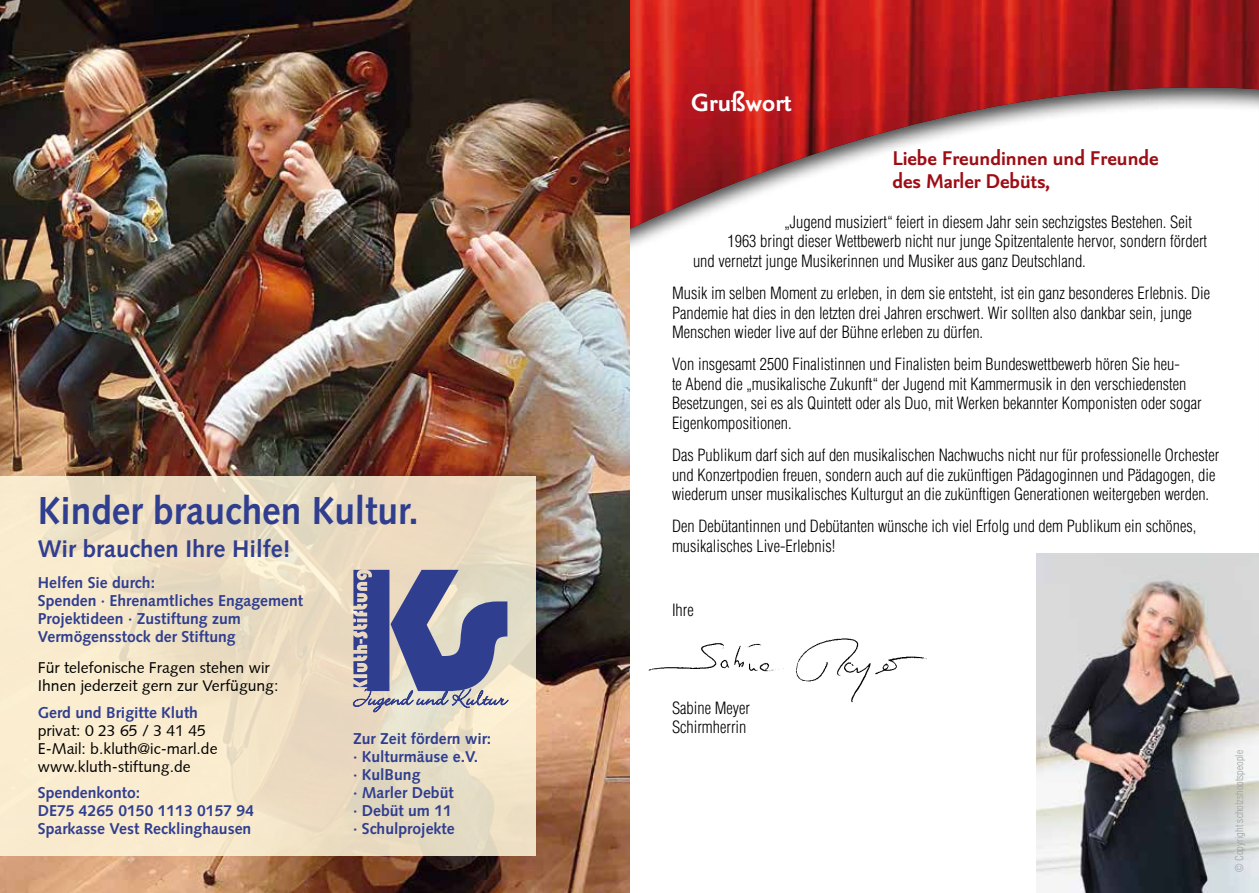
<style>
.page{position:relative;width:1259px;height:893px;background:#fff}
.page>*{position:absolute;margin:0;border:0;box-sizing:border-box;transform-origin:0 0}
.t1{font:700 39px "Syntax";color:#303e8f;scale:.95 1}
.t2{font:700 30px "Seria Sans Lf";color:#fff}
.t3{font:700 24px/22.5px "Seria Sans Lf";color:#9d0d15}
.t4{font:700 24px "Syntax";color:#303e8f}
.t5{font:300 condensed 16.5px/19.5px "Helvetica LT Std";color:#000}
.t6{font:700 15.75px/18px "Syntax";color:#303e8f}
.t7{font:15.75px/18px "Syntax";color:#000}
.t8{font:300 condensed 10.5px "Helvetica LT Std";color:#9c9e9f}
</style>
<div class="page">
<img style="left:629px;top:0;width:630px;height:80px">
<div style="left:595px;top:80px;width:664px;height:813px;background:#000;opacity:.75"></div>
<img style="left:637px;top:629px;width:300px;height:83px">
<img style="left:1036px;top:553px;width:223px;height:340px">
<img style="left:0;top:0;width:629px;height:893px">
<svg style="left:0;top:476px;width:536px;height:380px;background:#efe2c7"></svg>
<svg style="left:353px;top:570px;width:156px;height:143px;background:#8587a8"></svg>
<h1 class="t1" style="left:38px;top:489px;width:402px">Kinder brauchen Kultur.</h1>
<h3 class="t4" style="left:38px;top:535px;width:254px">Wir brauchen Ihre Hilfe!</h3>
<p class="t6" style="left:38px;top:574px;width:267px">Helfen Sie durch:<br>Spenden · Ehrenamtliches Engagement<br>Projektideen · Zustiftung zum<br>Vermögensstock der Stiftung</p>
<p class="t7" style="left:38px;top:659px;width:242px">Für telefonische Fragen stehen wir<br>Ihnen jederzeit gern zur Verfügung:</p>
<p class="t6" style="left:38px;top:703px;width:162px">Gerd und Brigitte Kluth</p>
<p class="t7" style="left:38px;top:721px;width:181px">privat: 0 23 65 / 3 41 45<br>E-Mail: b.kluth@ic-marl.de www.kluth-stiftung.de</p>
<p class="t6" style="left:38px;top:784px;width:218px">Spendenkonto:<br>DE75 4265 0150 1113 0157 94<br>Sparkasse Vest Recklinghausen</p>
<p class="t6" style="left:353px;top:730px;width:140px">Zur Zeit fördern wir: · Kulturmäuse e.V.<br>· KulBung<br>· Marler Debüt<br>· Debüt um 11<br>· Schulprojekte</p>
<h2 class="t2" style="left:691px;top:87px;width:102px">Grußwort</h2>
<h3 class="t3" style="left:892px;top:148px;width:268px">Liebe Freundinnen und Freunde des Marler Debüts,</h3>
<p class="t5" style="left:784px;top:212px;width:409px">„Jugend musiziert“ feiert in diesem Jahr sein sechzigstes Bestehen. Seit</p>
<p class="t5" style="left:727px;top:231px;width:481px">1963 bringt dieser Wettbewerb nicht nur junge Spitzentalente hervor, sondern fördert</p>
<p class="t5" style="left:693px;top:251px;width:394px">und vernetzt junge Musikerinnen und Musiker aus ganz Deutschland.</p>
<p class="t5" style="left:672px;top:283px;width:539px">Musik im selben Moment zu erleben, in dem sie entsteht, ist ein ganz besonderes Erlebnis. Die<br>Pandemie hat dies in den letzten drei Jahren erschwert. Wir sollten also dankbar sein, junge<br>Menschen wieder live auf der Bühne erleben zu dürfen.</p>
<p class="t5" style="left:672px;top:354px;width:531px">Von insgesamt 2500 Finalistinnen und Finalisten beim Bundeswettbewerb hören Sie heu-<br>te Abend die „musikalische Zukunft“ der Jugend mit Kammermusik in den verschiedensten Besetzungen, sei es als Quintett oder als Duo, mit Werken bekannter Komponisten oder sogar Eigenkompositionen.</p>
<p class="t5" style="left:672px;top:445px;width:549px">Das Publikum darf sich auf den musikalischen Nachwuchs nicht nur für professionelle Orchester und Konzertpodien freuen, sondern auch auf die zukünftigen Pädagoginnen und Pädagogen, die wiederum unser musikalisches Kulturgut an die zukünftigen Generationen weitergeben werden.</p>
<p class="t5" style="left:672px;top:517px;width:526px">Den Debütantinnen und Debütanten wünsche ich viel Erfolg und dem Publikum ein schönes, musikalisches Live-Erlebnis!</p>
<p class="t5" style="left:672px;top:601px;width:23px">Ihre</p>
<p class="t5" style="left:672px;top:698px;width:80px">Sabine Meyer<br>Schirmherrin</p>
<p class="t8" style="left:1232px;top:872px;width:123px;rotate:-90deg">© Copyright scholzshootspeople</p>
</div>
